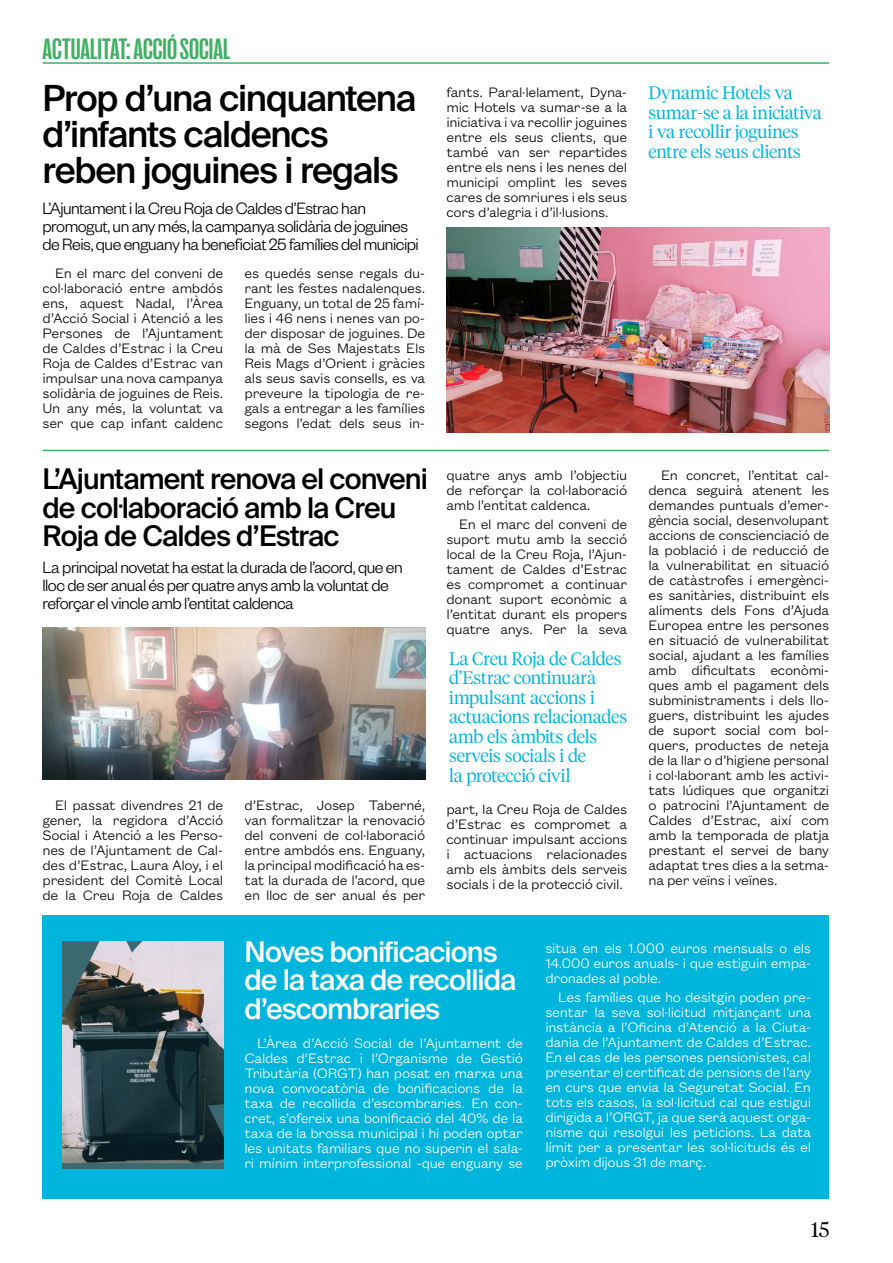
<style>
.page{position:relative;width:893px;height:1263px;background:#fff}
.page>*{position:absolute;margin:0;border:0;box-sizing:border-box;transform-origin:0 0}
.t1{font:500 36px/36px "Suisse Intl";letter-spacing:-.035em;color:#000}
.t2{font:700 30px "Right Grotesk Tight";color:#41af64}
.t3{font:500 28.5px/28.5px "Suisse Intl";letter-spacing:-.03em;color:#000}
.t4{font:500 28.5px/28.5px "Suisse Intl";letter-spacing:-.03em;color:#fff}
.t5{font:300 21px "Tiempos Headline";color:#000}
.t6{font:300 18px/18px "Founders Grotesk";letter-spacing:-.03em;color:#000}
.t7{font:300 18px/19.5px "Tiempos Headline";letter-spacing:-.01em;color:#00b5db}
.t8{font:300 15px/15px "Founders Grotesk Text";letter-spacing:-.02em;color:#000;text-align:justify}
.t9{font:300 15px/15px "Founders Grotesk Text";letter-spacing:-.02em;color:#fff;text-align:justify}
</style>
<div class="page">
<hr style="left:43px;top:62px;width:786px;height:2px;background:#41af64">
<hr style="left:43px;top:450px;width:786px;height:1px;background:#41af64">
<img style="left:446px;top:228px;width:383px;height:204px">
<img style="left:43px;top:627px;width:382px;height:152px">
<div style="left:43px;top:916px;width:786px;height:283px;background:#00b5db"></div>
<img style="left:62px;top:941px;width:161px;height:227px">
<h2 class="t2" style="left:43px;top:34px;width:190px">ACTUALITAT: ACCIÓ SOCIAL</h2>
<h1 class="t1" style="left:43px;top:81px;width:375px">Prop d’una cinquantena d’infants caldencs reben joguines i regals</h1>
<p class="t6" style="left:43px;top:199px;width:378px">L’Ajuntament i la Creu Roja de Caldes d’Estrac han promogut, un any més, la campanya solidària de joguines de Reis, que enguany ha beneficiat 25 famílies del municipi</p>
<p class="t8" style="left:43px;top:264px;width:182px;text-indent:13px">En el marc del conveni de col·laboració entre ambdós ens, aquest Nadal, l’Àrea d’Acció Social i Atenció a les Persones de l’Ajuntament de Caldes d’Estrac i la Creu Roja de Caldes d’Estrac van impulsar una nova campanya solidària de joguines de Reis.<br>Un any més, la voluntat va ser que cap infant caldenc</p>
<p class="t8" style="left:245px;top:264px;width:182px">es quedés sense regals du&shy;rant les festes nadalenques.<br>Enguany, un total de 25 famí&shy;lies i 46 nens i nenes van po&shy;der disposar de joguines. De la mà de Ses Majestats Els Reis Mags d’Orient i gràcies als seus savis consells, es va preveure la tipologia de re&shy;gals a entregar a les famílies segons l’edat dels seus in-</p>
<h3 class="t3" style="left:43px;top:465px;width:387px">L’Ajuntament renova el conveni de col·laboració amb la Creu<br>Roja de Caldes d’Estrac</h3>
<p class="t6" style="left:43px;top:557px;width:362px">La principal novetat ha estat la durada de l’acord, que en lloc de ser anual és per quatre anys amb la voluntat de reforçar el vincle amb l’entitat caldenca</p>
<p class="t8" style="left:43px;top:796px;width:182px;text-indent:13px">El passat divendres 21 de gener, la regidora d’Acció Social i Atenció a les Perso&shy;nes de l’Ajuntament de Cal&shy;des d’Estrac, Laura Aloy, i el president del Comitè Local de la Creu Roja de Caldes</p>
<p class="t8" style="left:245px;top:796px;width:182px">d’Estrac, Josep Taberné, van formalitzar la renovació del conveni de col·laboració entre ambdós ens. Enguany, la principal modificació ha es&shy;tat la durada de l’acord, que en lloc de ser anual és per</p>
<p class="t8" style="left:446px;top:83px;width:182px">fants. Paral·lelament, Dyna&shy;mic Hotels va sumar-se a la iniciativa i va recollir joguines entre els seus clients, que també van ser repartides entre els nens i les nenes del municipi omplint les seves cares de somriures i els seus cors d’alegria i d’il·lusions.</p>
<p class="t8" style="left:446px;top:467px;width:182px">quatre anys amb l’objectiu de reforçar la col·laboració amb l’entitat caldenca.</p>
<p class="t8" style="left:446px;top:516px;width:182px;text-indent:13px">En el marc del conveni de suport mutu amb la secció local de la Creu Roja, l’Ajun&shy;tament de Caldes d’Estrac es compromet a continuar donant suport econòmic a l’entitat durant els propers quatre anys. Per la seva</p>
<p class="t7" style="left:449px;top:648px;width:180px">La Creu Roja de Caldes d’Estrac continuarà impulsant accions i actuacions relacionades amb els àmbits dels serveis socials i de<br>la protecció civil</p>
<p class="t8" style="left:446px;top:801px;width:182px">part, la Creu Roja de Caldes d’Estrac es compromet a continuar impulsant accions i actuacions relacionades amb els àmbits dels serveis socials i de la protecció civil.</p>
<p class="t7" style="left:648px;top:82px;width:175px">Dynamic Hotels va sumar-se a la iniciativa i va recollir joguines entre els seus clients</p>
<p class="t8" style="left:648px;top:467px;width:182px;text-indent:13px">En concret, l’entitat cal&shy;denca seguirà atenent les demandes puntuals d’emer&shy;gència social, desenvolupant accions de conscienciació de la població i de reducció de la vulnerabilitat en situació de catàstrofes i emergènci&shy;es sanitàries, distribuint els aliments dels Fons d’Ajuda Europea entre les persones en situació de vulnerabilitat social, ajudant a les famílies amb dificultats econòmi&shy;ques amb el pagament dels subministraments i dels llo&shy;guers, distribuint les ajudes de suport social com bol&shy;quers, productes de neteja de la llar o d’higiene personal i col·laborant amb les activi&shy;tats lúdiques que organitzi o patrocini l’Ajuntament de Caldes d’Estrac, així com amb la temporada de platja prestant el servei de bany adaptat tres dies a la setma&shy;na per veïns i veïnes.</p>
<h3 class="t4" style="left:244px;top:937px;width:273px">Noves bonificacions de la taxa de recollida d’escombraries</h3>
<p class="t9" style="left:244px;top:1034px;width:280px;text-indent:13px">L’Àrea d’Acció Social de l’Ajuntament de Caldes d’Estrac i l’Organisme de Gestió Tributària (ORGT) han posat en marxa una nova convocatòria de bonificacions de la taxa de recollida d’escombraries. En con&shy;cret, s’ofereix una bonificació del 40% de la taxa de la brossa municipal i hi poden optar les unitats familiars que no superin el sala&shy;ri mínim interprofessional -que enguany se</p>
<p class="t9" style="left:545px;top:939px;width:267px">situa en els 1.000 euros mensuals o els 14.000 euros anuals- i que estiguin empa&shy;dronades al poble.</p>
<p class="t9" style="left:545px;top:988px;width:267px;text-indent:13px">Les famílies que ho desitgin poden pre&shy;sentar la seva sol·licitud mitjançant una instància a l’Oficina d’Atenció a la Ciuta&shy;dania de l’Ajuntament de Caldes d’Estrac.<br>En el cas de les persones pensionistes, cal presentar el certificat de pensions de l’any en curs que envia la Seguretat Social. En tots els casos, la sol·licitud cal que estigui dirigida a l’ORGT, ja que serà aquest orga&shy;nisme qui resolgui les peticions. La data límit per a presentar les sol·licituds és el pròxim dijous 31 de març.</p>
<h3 class="t5" style="left:811px;top:1216px;width:20px">15</h3>
</div>
